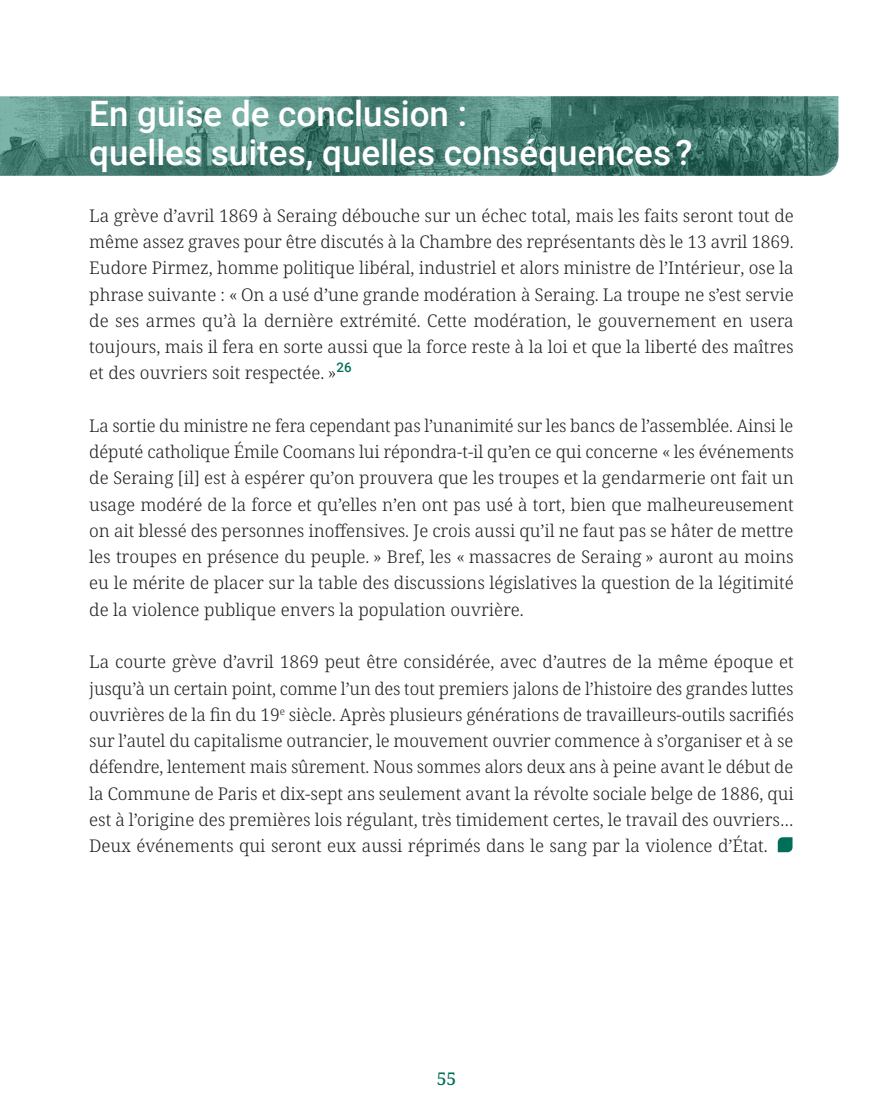
<style>
.page{position:relative;width:893px;height:1117px;background:#fff}
.page>*{position:absolute;margin:0;border:0;box-sizing:border-box;transform-origin:0 0}
.Titres_Niv_2_en_2_ligne_en_intro_de_text{font:500 35px/38.5px "Roboto";color:#fff}
._3__TEXTE_COURANT_-_Carnet_Carhop_VD{font:300 17.5px/26.2px "Noto Serif";color:#231f20;text-align:justify}
.t1{font:500 17.5px "Noto Serif";color:#016f58}
</style>
<div class="page">
<svg style="left:0;top:96px;width:838px;height:80px;background:#4d847a"></svg>
<svg style="left:778px;top:837px;width:14px;height:15px"></svg>
<p class="Titres_Niv_2_en_2_ligne_en_intro_de_text" style="left:89px;top:93px;width:605px">En guise de conclusion :<br>quelles suites, quelles conséquences ?</p>
<p class="_3__TEXTE_COURANT_-_Carnet_Carhop_VD" style="left:89px;top:203px;width:706px">La grève d’avril 1869 à Seraing débouche sur un échec total, mais les faits seront tout de même assez graves pour être discutés à la Chambre des représentants dès le 13 avril 1869.<br>Eudore Pirmez, homme politique libéral, industriel et alors ministre de l’Intérieur, ose la phrase suivante : « On a usé d’une grande modération à Seraing. La troupe ne s’est servie de ses armes qu’à la dernière extrémité. Cette modération, le gouvernement en usera toujours, mais il fera en sorte aussi que la force reste à la loi et que la liberté des maîtres et des ouvriers soit respectée. »<sup>26</sup></p>
<p class="_3__TEXTE_COURANT_-_Carnet_Carhop_VD" style="left:89px;top:413px;width:706px">La sortie du ministre ne fera cependant pas l’unanimité sur les bancs de l’assemblée. Ainsi le député catholique Émile Coomans lui répondra-t-il qu’en ce qui concerne « les événements de Seraing [il] est à espérer qu’on prouvera que les troupes et la gendarmerie ont fait un usage modéré de la force et qu’elles n’en ont pas usé à tort, bien que malheureusement on ait blessé des personnes inoffensives. Je crois aussi qu’il ne faut pas se hâter de mettre les troupes en présence du peuple. » Bref, les « massacres de Seraing » auront au moins eu le mérite de placer sur la table des discussions législatives la question de la légitimité de la violence publique envers la population ouvrière.</p>
<p class="_3__TEXTE_COURANT_-_Carnet_Carhop_VD" style="left:89px;top:649px;width:706px">La courte grève d’avril 1869 peut être considérée, avec d’autres de la même époque et jusqu’à un certain point, comme l’un des tout premiers jalons de l’histoire des grandes luttes ouvrières de la fin du 19<sup>e</sup> siècle. Après plusieurs générations de travailleurs-outils sacrifiés sur l’autel du capitalisme outrancier, le mouvement ouvrier commence à s’organiser et à se défendre, lentement mais sûrement. Nous sommes alors deux ans à peine avant le début de la Commune de Paris et dix-sept ans seulement avant la révolte sociale belge de 1886, qui est à l’origine des premières lois régulant, très timidement certes, le travail des ouvriers… Deux événements qui seront eux aussi réprimés dans le sang par la violence d’État.</p>
<p class="t1" style="left:437px;top:1065px;width:21px">55</p>
</div>
